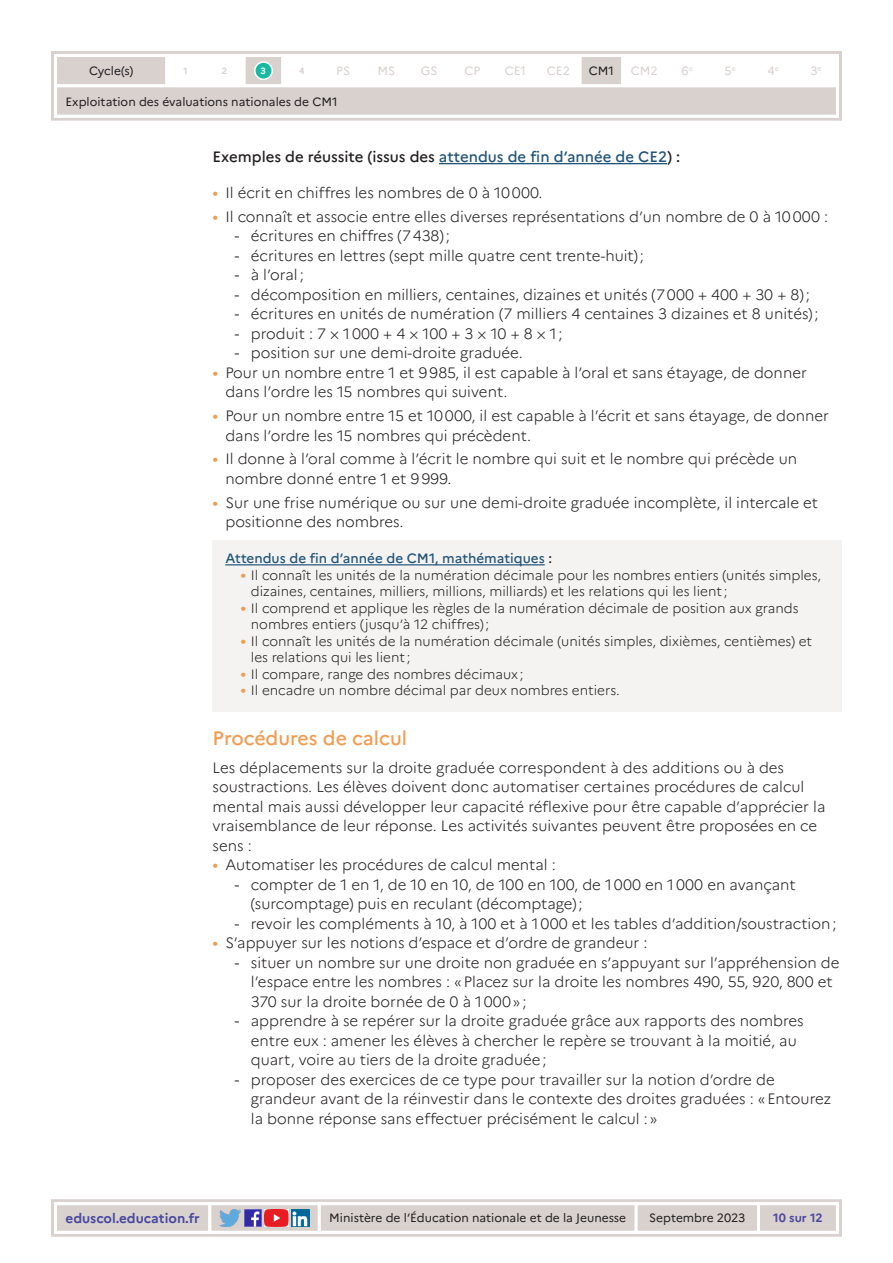
<style>
.page{position:relative;width:893px;height:1263px;background:#fff}
.page>*{position:absolute;margin:0;border:0;box-sizing:border-box;transform-origin:0 0}
._03_titre_2{font:500 19.5px "Marianne";color:#f29c52}
.Texte_courant{font:300 15px/19.5px "Marianne";color:#231f20}
.Texte_courant-2{font:500 15px "Marianne";color:#231f20}
.t1{font:300 13.5px/16.5px "Marianne";color:#231f20}
._08_txt_encadré{font:500 13.5px "Marianne";color:#22557a}
.t2{font:700 13.5px "Marianne";color:#4a489e}
.t3{font:12px "Marianne";color:#231f20}
.t4{font:12px "Marianne";color:#d8d1ce}
.t5{font:700 12px "Marianne";color:#4a489e}
.t6{font:700 9px "Marianne";color:#d8d1ce}
.t7{font:700 9px "Marianne";color:#fff}
.t8{font:7.05px "Marianne";color:#d8d1ce}
.s1{color:#22557a}
.s2{font-weight:400;font-size:16.5px;color:#f29c52}
.s3{font-family:"DIN Pro";font-weight:400}
.s4{color:#231f20}
</style>
<div class="page">
<div style="left:51px;top:1199px;width:791px;height:38px;border:3px solid #d8d1ce"></div>
<svg style="left:52px;top:1201px;width:788px;height:34px"></svg>
<div style="left:51px;top:51px;width:791px;height:70px;border:3px solid #d8d1ce"></div>
<svg style="left:53px;top:53px;width:787px;height:66px"></svg>
<hr style="left:439px;top:163px;width:228px;height:1px;background:#22557a">
<div style="left:213px;top:540px;width:629px;height:172px;background:#f4f3f2"></div>
<hr style="left:225px;top:564px;width:320px;height:1px;background:#22557a">
<p class="t3" style="left:89px;top:64px;width:46px">Cycle(s)</p>
<p class="t6" style="left:184px;top:65px;width:6px">1</p>
<p class="t4" style="left:336px;top:64px;width:15px">PS</p>
<p class="t4" style="left:377px;top:64px;width:19px">MS</p>
<p class="t4" style="left:421px;top:64px;width:18px">GS</p>
<p class="t4" style="left:464px;top:64px;width:17px">CP</p>
<p class="t4" style="left:505px;top:64px;width:23px">CE1</p>
<p class="t3" style="left:589px;top:64px;width:27px">CM1</p>
<p class="t4" style="left:725px;top:64px;width:9px">5</p>
<p class="t4" style="left:681px;top:64px;width:13px">6<sup>e</sup></p>
<p class="t4" style="left:810px;top:64px;width:13px">3<sup>e</sup></p>
<p class="t4" style="left:547px;top:64px;width:25px">CE2</p>
<p class="t8" style="left:775px;top:64px;width:6px">e</p>
<p class="t4" style="left:631px;top:64px;width:28px">CM2</p>
<p class="t8" style="left:732px;top:64px;width:6px">e</p>
<p class="t4" style="left:767px;top:64px;width:9px">4</p>
<p class="t6" style="left:222px;top:65px;width:7px">2</p>
<p class="t7" style="left:260px;top:65px;width:7px">3</p>
<p class="t6" style="left:299px;top:65px;width:7px">4</p>
<p class="t3" style="left:66px;top:94px;width:274px">Exploitation des évaluations nationales de CM1</p>
<p class="Texte_courant-2" style="left:213px;top:147px;width:469px">Exemples de réussite (issus des <span class="s1">attendus de fin d’année de CE2</span>) :</p>
<p class="Texte_courant" style="left:213px;top:183px;width:331px"><span class="s2">•</span> Il écrit en chiffres les nombres de 0 à 10000.</p>
<p class="Texte_courant" style="left:213px;top:207px;width:617px"><span class="s2">•</span> Il connaît et associe entre elles diverses représentations d’un nombre de 0 à 10000 :</p>
<p class="Texte_courant" style="left:234px;top:226px;width:217px"><span class="s3">-</span> écritures en chiffres (7438);</p>
<p class="Texte_courant" style="left:234px;top:246px;width:411px"><span class="s3">-</span> écritures en lettres (sept mille quatre cent trente-huit);</p>
<p class="Texte_courant" style="left:234px;top:265px;width:71px"><span class="s3">-</span> à l’oral;</p>
<p class="Texte_courant" style="left:234px;top:285px;width:577px"><span class="s3">-</span> décomposition en milliers, centaines, dizaines et unités (7000 + 400 + 30 + 8);</p>
<p class="Texte_courant" style="left:234px;top:304px;width:586px"><span class="s3">-</span> écritures en unités de numération (7 milliers 4 centaines 3 dizaines et 8 unités);</p>
<p class="Texte_courant" style="left:234px;top:324px;width:330px"><span class="s3">-</span> produit : 7 × 1000 + 4 × 100 + 3 × 10 + 8 × 1 ;</p>
<p class="Texte_courant" style="left:234px;top:343px;width:291px"><span class="s3">-</span> position sur une demi-droite graduée.</p>
<p class="Texte_courant" style="left:225px;top:363px;width:583px;text-indent:-13px"><span class="s2">•</span> Pour un nombre entre 1 et 9985, il est capable à l’oral et sans étayage, de donner dans l’ordre les 15 nombres qui suivent.</p>
<p class="Texte_courant" style="left:225px;top:406px;width:605px;text-indent:-13px"><span class="s2">•</span> Pour un nombre entre 15 et 10000, il est capable à l’écrit et sans étayage, de donner dans l’ordre les 15 nombres qui précèdent.</p>
<p class="Texte_courant" style="left:225px;top:449px;width:573px;text-indent:-13px"><span class="s2">•</span> Il donne à l’oral comme à l’écrit le nombre qui suit et le nombre qui précède un nombre donné entre 1 et 9999.</p>
<p class="Texte_courant" style="left:225px;top:493px;width:594px;text-indent:-13px"><span class="s2">•</span> Sur une frise numérique ou sur une demi-droite graduée incomplète, il intercale et positionne des nombres.</p>
<p class="_08_txt_encadré" style="left:225px;top:550px;width:328px">Attendus de fin d’année de CM1, mathématiques <span class="s4">:</span></p>
<p class="t1" style="left:251px;top:566px;width:572px;text-indent:-10px"><span class="s2">•</span> Il connaît les unités de la numération décimale pour les nombres entiers (unités simples, dizaines, centaines, milliers, millions, milliards) et les relations qui les lient ;</p>
<p class="t1" style="left:251px;top:599px;width:549px;text-indent:-10px"><span class="s2">•</span> Il comprend et applique les règles de la numération décimale de position aux grands nombres entiers (jusqu’à 12 chiffres);</p>
<p class="t1" style="left:251px;top:632px;width:563px;text-indent:-10px"><span class="s2">•</span> Il connaît les unités de la numération décimale (unités simples, dixièmes, centièmes) et les relations qui les lient ;</p>
<p class="t1" style="left:241px;top:665px;width:284px"><span class="s2">•</span> Il compare, range des nombres décimaux;</p>
<p class="t1" style="left:241px;top:682px;width:381px"><span class="s2">•</span> Il encadre un nombre décimal par deux nombres entiers.</p>
<p class="_03_titre_2" style="left:213px;top:726px;width:196px">Procédures de calcul</p>
<p class="Texte_courant" style="left:213px;top:757px;width:614px">Les déplacements sur la droite graduée correspondent à des additions ou à des soustractions. Les élèves doivent donc automatiser certaines procédures de calcul mental mais aussi développer leur capacité réflexive pour être capable d’apprécier la vraisemblance de leur réponse. Les activités suivantes peuvent être proposées en ce sens :</p>
<p class="Texte_courant" style="left:213px;top:855px;width:345px"><span class="s2">•</span> Automatiser les procédures de calcul mental :</p>
<p class="Texte_courant" style="left:251px;top:874px;width:546px;text-indent:-17px"><span class="s3">-</span> compter de 1 en 1, de 10 en 10, de 100 en 100, de 1000 en 1000 en avançant (surcomptage) puis en reculant (décomptage);</p>
<p class="Texte_courant" style="left:234px;top:913px;width:604px"><span class="s3">-</span> revoir les compléments à 10, à 100 et à 1000 et les tables d’addition/soustraction;</p>
<p class="Texte_courant" style="left:213px;top:933px;width:436px"><span class="s2">•</span> S’appuyer sur les notions d’espace et d’ordre de grandeur :</p>
<p class="Texte_courant" style="left:251px;top:952px;width:590px;text-indent:-17px"><span class="s3">-</span> situer un nombre sur une droite non graduée en s’appuyant sur l’appréhension de l’espace entre les nombres : «Placez sur la droite les nombres 490, 55, 920, 800 et<br>370 sur la droite bornée de 0 à 1000»;</p>
<p class="Texte_courant" style="left:251px;top:1011px;width:554px;text-indent:-17px"><span class="s3">-</span> apprendre à se repérer sur la droite graduée grâce aux rapports des nombres entre eux : amener les élèves à chercher le repère se trouvant à la moitié, au quart, voire au tiers de la droite graduée;</p>
<p class="Texte_courant" style="left:251px;top:1069px;width:582px;text-indent:-17px"><span class="s3">-</span> proposer des exercices de ce type pour travailler sur la notion d’ordre de grandeur avant de la réinvestir dans le contexte des droites graduées : «Entourez la bonne réponse sans effectuer précisément le calcul :»</p>
<p class="t2" style="left:66px;top:1210px;width:136px">eduscol.education.fr</p>
<p class="t3" style="left:329px;top:1211px;width:298px">Ministère de l’Éducation nationale et de la Jeunesse</p>
<p class="t3" style="left:649px;top:1211px;width:98px">Septembre 2023</p>
<p class="t5" style="left:773px;top:1211px;width:51px">10 sur 12</p>
</div>
